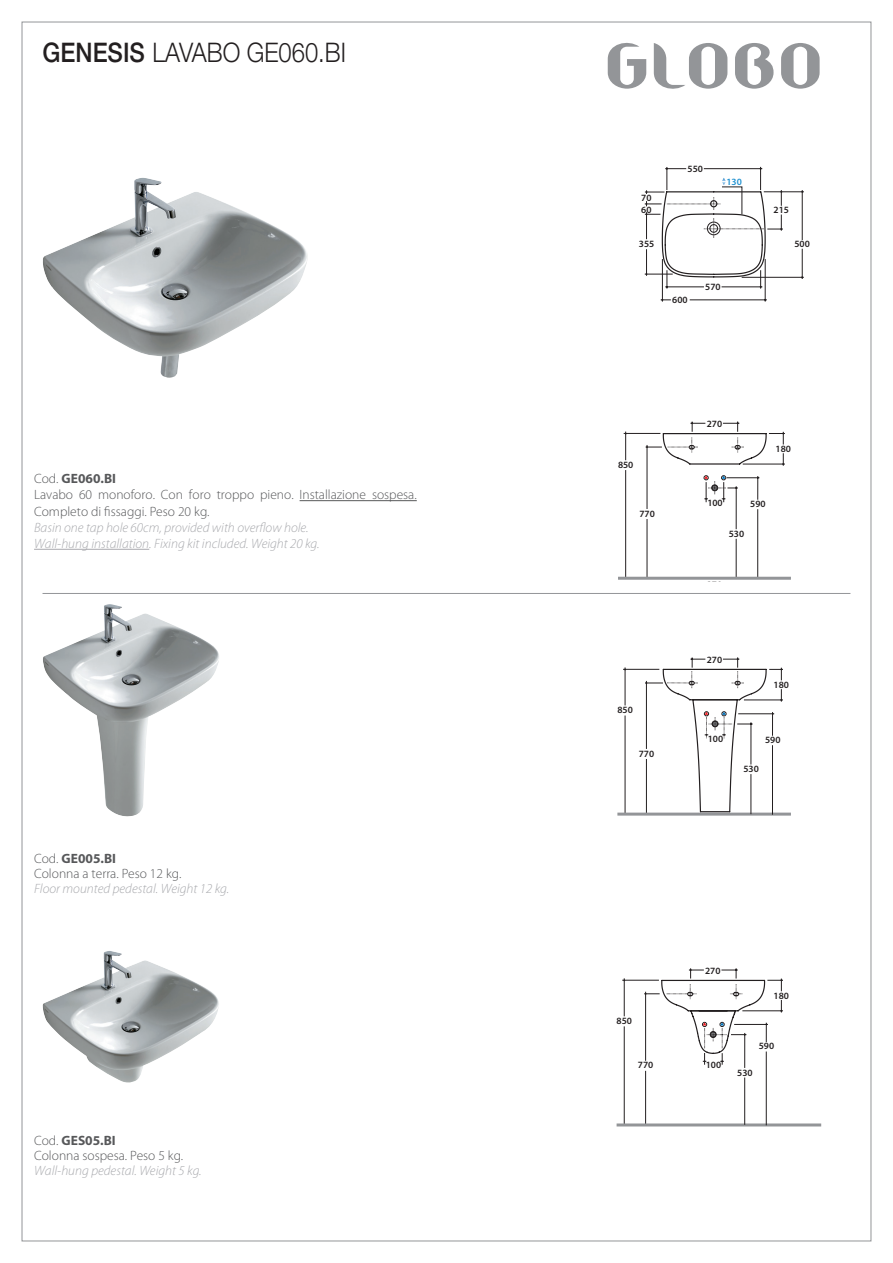
<style>
.page{position:relative;width:893px;height:1263px;background:#fff}
.page>*{position:absolute;margin:0;border:0;box-sizing:border-box;transform-origin:0 0}
.t1{font:300 27px "Helvetica Neue LT Std";color:#231f20;scale:.88 1}
.t2{font:italic 300 13.5px "Myriad Pro";color:#a8a9ad}
.t3{font:300 13.5px/16.2px "Myriad Pro";color:#57585a}
.t4{font:700 13.5px "Myriad Pro";color:#57585a}
.t5{font:600 9.6px "Myriad Pro";color:#231f20}
.t6{font:600 9.6px "Myriad Pro";color:#1d90d0}
.s1{font-weight:500}
.s2{font-weight:300}
</style>
<div class="page">
<svg style="left:781px;top:43px;width:39px;height:46px"></svg>
<svg style="left:735px;top:43px;width:38px;height:46px"></svg>
<svg style="left:608px;top:43px;width:38px;height:46px"></svg>
<svg style="left:654px;top:43px;width:73px;height:46px"></svg>
<hr style="left:43px;top:593px;width:807px;height:1px;background:#939598">
<hr style="left:300px;top:500px;width:117px;height:1px;background:#57585a">
<hr style="left:34px;top:549px;width:115px;height:1px;background:#a8a9ad">
<hr style="left:662px;top:259px;width:1px;height:43px;background:#231f20">
<hr style="left:765px;top:259px;width:1px;height:43px;background:#231f20">
<hr style="left:690px;top:300px;width:77px;height:1px;background:#231f20">
<svg style="left:661px;top:299px;width:10px;height:2px"></svg>
<svg style="left:645px;top:167px;width:159px;height:122px"></svg>
<hr style="left:757px;top:509px;width:1px;height:70px;background:#231f20">
<hr style="left:736px;top:539px;width:1px;height:39px;background:#231f20">
<hr style="left:736px;top:486px;width:1px;height:43px;background:#231f20">
<hr style="left:625px;top:470px;width:1px;height:108px;background:#231f20">
<hr style="left:647px;top:519px;width:1px;height:60px;background:#231f20">
<hr style="left:618px;top:577px;width:173px;height:3px;background:#939598">
<svg style="left:623px;top:421px;width:162px;height:99px"></svg>
<hr style="left:625px;top:715px;width:1px;height:99px;background:#231f20">
<hr style="left:617px;top:813px;width:174px;height:3px;background:#939598">
<hr style="left:625px;top:667px;width:1px;height:38px;background:#231f20">
<hr style="left:623px;top:669px;width:36px;height:1px;background:#231f20">
<hr style="left:613px;top:741px;width:1px;height:73px;background:#231f20">
<hr style="left:772px;top:745px;width:1px;height:70px;background:#231f20">
<hr style="left:751px;top:774px;width:1px;height:40px;background:#231f20">
<svg style="left:645px;top:657px;width:138px;height:156px"></svg>
<hr style="left:624px;top:1026px;width:1px;height:99px;background:#231f20">
<hr style="left:645px;top:1071px;width:1px;height:54px;background:#231f20">
<hr style="left:617px;top:1123px;width:204px;height:3px;background:#939598">
<hr style="left:624px;top:978px;width:1px;height:38px;background:#231f20">
<hr style="left:622px;top:980px;width:37px;height:1px;background:#231f20">
<hr style="left:744px;top:1033px;width:1px;height:35px;background:#231f20">
<hr style="left:766px;top:1051px;width:1px;height:74px;background:#231f20">
<hr style="left:744px;top:1077px;width:1px;height:48px;background:#231f20">
<hr style="left:892px;top:1056px;width:1px;height:69px;background:#231f20">
<hr style="left:892px;top:1033px;width:1px;height:42px;background:#231f20">
<svg style="left:644px;top:968px;width:139px;height:97px"></svg>
<img style="left:43px;top:604px;width:176px;height:213px">
<img style="left:43px;top:951px;width:176px;height:132px">
<img style="left:43px;top:178px;width:265px;height:200px">
<p class="t1" style="left:43px;top:36px;width:346px"><span class="s1">GENESIS</span> LAVABO GE060.BI</p>
<p class="t4" style="left:34px;top:470px;width:83px"><span class="s2">Cod.</span> GE060.BI</p>
<p class="t3" style="left:34px;top:487px;width:384px">Lavabo 60 monoforo. Con foro troppo pieno. Installazione sospesa.<br>Completo di fissaggi. Peso 20 kg.</p>
<p class="t2" style="left:34px;top:519px;width:276px">Basin one tap hole 60cm, provided with overflow hole.</p>
<p class="t2" style="left:34px;top:535px;width:287px">Wall-hung installation. Fixing kit included. Weight 20 kg.</p>
<p class="t4" style="left:34px;top:850px;width:83px"><span class="s2">Cod.</span> GE005.BI</p>
<p class="t3" style="left:34px;top:866px;width:149px">Colonna a terra. Peso 12 kg.</p>
<p class="t2" style="left:34px;top:880px;width:197px">Floor mounted pedestal. Weight 12 kg.</p>
<p class="t4" style="left:34px;top:1132px;width:83px"><span class="s2">Cod.</span> GES05.BI</p>
<p class="t3" style="left:34px;top:1148px;width:151px">Colonna sospesa. Peso 5 kg.</p>
<p class="t2" style="left:34px;top:1163px;width:169px">Wall-hung pedestal. Weight 5 kg.</p>
<p class="t5" style="left:641px;top:191px;width:12px">70</p>
<p class="t5" style="left:641px;top:203px;width:12px">60</p>
<p class="t5" style="left:639px;top:237px;width:17px">355</p>
<p class="t5" style="left:687px;top:163px;width:17px">550</p>
<p class="t6" style="left:726px;top:176px;width:17px">130</p>
<p class="t5" style="left:672px;top:294px;width:17px">600</p>
<p class="t5" style="left:705px;top:281px;width:17px">570</p>
<p class="t5" style="left:773px;top:204px;width:17px">215</p>
<p class="t5" style="left:794px;top:238px;width:17px">500</p>
<p class="t5" style="left:618px;top:458px;width:17px">850</p>
<p class="t5" style="left:639px;top:507px;width:17px">770</p>
<p class="t5" style="left:707px;top:417px;width:17px">270</p>
<p class="t5" style="left:775px;top:443px;width:17px">180</p>
<p class="t5" style="left:707px;top:492px;width:17px">270</p>
<p class="t5" style="left:707px;top:496px;width:17px">100</p>
<p class="t5" style="left:750px;top:498px;width:17px">590</p>
<p class="t5" style="left:729px;top:527px;width:17px">530</p>
<p class="t5" style="left:617px;top:704px;width:17px">850</p>
<p class="t5" style="left:639px;top:747px;width:17px">770</p>
<p class="t5" style="left:707px;top:653px;width:17px">270</p>
<p class="t5" style="left:708px;top:658px;width:17px">100</p>
<p class="t5" style="left:708px;top:732px;width:17px">100</p>
<p class="t5" style="left:774px;top:678px;width:17px">180</p>
<p class="t5" style="left:765px;top:734px;width:17px">590</p>
<p class="t5" style="left:743px;top:763px;width:17px">530</p>
<p class="t5" style="left:617px;top:1015px;width:17px">850</p>
<p class="t5" style="left:638px;top:1059px;width:17px">770</p>
<p class="t5" style="left:705px;top:964px;width:17px">270</p>
<p class="t5" style="left:774px;top:989px;width:17px">180</p>
<p class="t5" style="left:706px;top:1059px;width:17px">100</p>
<p class="t5" style="left:759px;top:1040px;width:17px">590</p>
<p class="t5" style="left:737px;top:1066px;width:17px">530</p>
</div>
